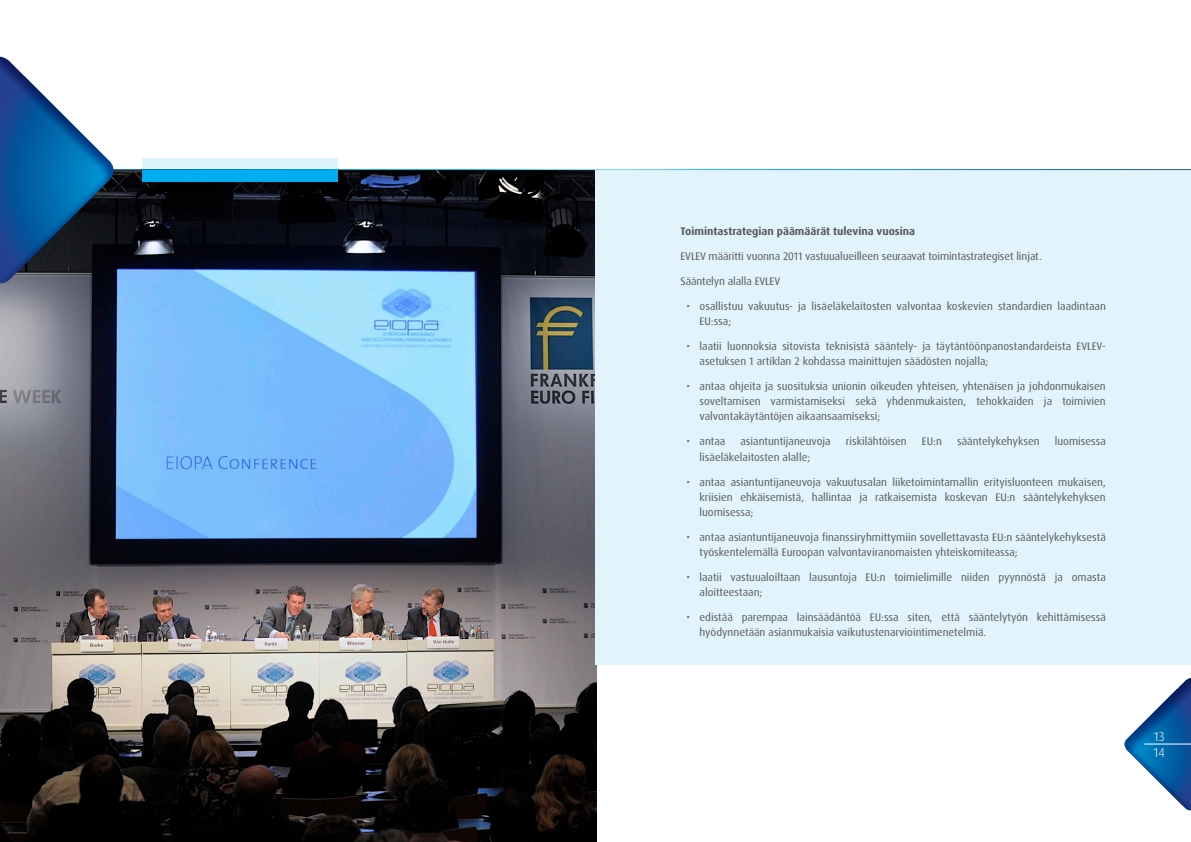
<style>
.page{position:relative;width:1191px;height:842px;background:#fff}
.page>*{position:absolute;margin:0;border:0;box-sizing:border-box;transform-origin:0 0}
.t1{font:300 13px "Dax Pro";color:#fff}
.t2{font:11px/15px "Dax Pro";color:#57585a}
.t3{font:700 11px "Dax Pro";color:#57585a}
</style>
<div class="page">
<img style="left:0;top:170px;width:597px;height:672px">
<div style="left:595px;top:170px;width:596px;height:495px;background:#e1f4fc"></div>
<div style="left:142px;top:158px;width:196px;height:24px;background:#00aeef"></div>
<svg style="left:121px;top:158px;width:1070px;height:12px"></svg>
<svg style="left:0;top:56px;width:121px;height:234px"></svg>
<svg style="left:1124px;top:678px;width:67px;height:133px"></svg>
<hr style="left:1144px;top:744px;width:47px;height:1px;background:#fff">
<p class="t3" style="left:680px;top:224px;width:236px">Toimintastrategian päämäärät tulevina vuosina</p>
<p class="t2" style="left:680px;top:249px;width:363px">EVLEV määritti vuonna 2011 vastuualueilleen seuraavat toimintastrategiset linjat.</p>
<p class="t2" style="left:680px;top:274px;width:101px">Sääntelyn alalla EVLEV</p>
<p class="t2" style="left:699px;top:299px;width:408px;text-indent:-13px">• osallistuu vakuutus- ja lisäeläkelaitosten valvontaa koskevien standardien laadintaan<br>EU:ssa;</p>
<p class="t2" style="left:699px;top:339px;width:408px;text-indent:-13px">• laatii luonnoksia sitovista teknisistä sääntely- ja täytäntöönpanostandardeista EVLEV&shy;asetuksen 1 artiklan 2 kohdassa mainittujen säädösten nojalla;</p>
<p class="t2" style="left:699px;top:379px;width:408px;text-align:justify;text-indent:-13px">• antaa ohjeita ja suosituksia unionin oikeuden yhteisen, yhtenäisen ja johdonmukaisen soveltamisen varmistamiseksi sekä yhdenmukaisten, tehokkaiden ja toimivien valvontakäytäntöjen aikaansaamiseksi;</p>
<p class="t2" style="left:686px;top:434px;width:40px">• antaa</p>
<p class="t2" style="left:740px;top:434px;width:92px">asiantuntijaneuvoja</p>
<p class="t2" style="left:846px;top:434px;width:62px">riskilähtöisen</p>
<p class="t2" style="left:922px;top:434px;width:22px">EU:n</p>
<p class="t2" style="left:957px;top:434px;width:84px">sääntelykehyksen</p>
<p class="t2" style="left:1054px;top:434px;width:53px">luomisessa</p>
<p class="t2" style="left:699px;top:449px;width:112px">lisäeläkelaitosten alalle;</p>
<p class="t2" style="left:699px;top:474px;width:408px;text-align:justify;text-indent:-13px">• antaa asiantuntijaneuvoja vakuutusalan liiketoimintamallin erityisluonteen mukaisen, kriisien ehkäisemistä, hallintaa ja ratkaisemista koskevan EU:n sääntelykehyksen luomisessa;</p>
<p class="t2" style="left:699px;top:529px;width:408px;text-indent:-13px">• antaa asiantuntijaneuvoja finanssiryhmittymiin sovellettavasta EU:n sääntelykehyksestä työskentelemällä Euroopan valvontaviranomaisten yhteiskomiteassa;</p>
<p class="t2" style="left:699px;top:569px;width:408px;text-indent:-13px">• laatii vastuualoiltaan lausuntoja EU:n toimielimille niiden pyynnöstä ja omasta aloitteestaan;</p>
<p class="t2" style="left:699px;top:609px;width:408px;text-indent:-13px">• edistää parempaa lainsäädäntöä EU:ssa siten, että sääntelytyön kehittämisessä hyödynnetään asianmukaisia vaikutustenarviointimenetelmiä.</p>
<p class="t1" style="left:1153px;top:728px;width:12px">13</p>
<p class="t1" style="left:1153px;top:744px;width:13px">14</p>
</div>
